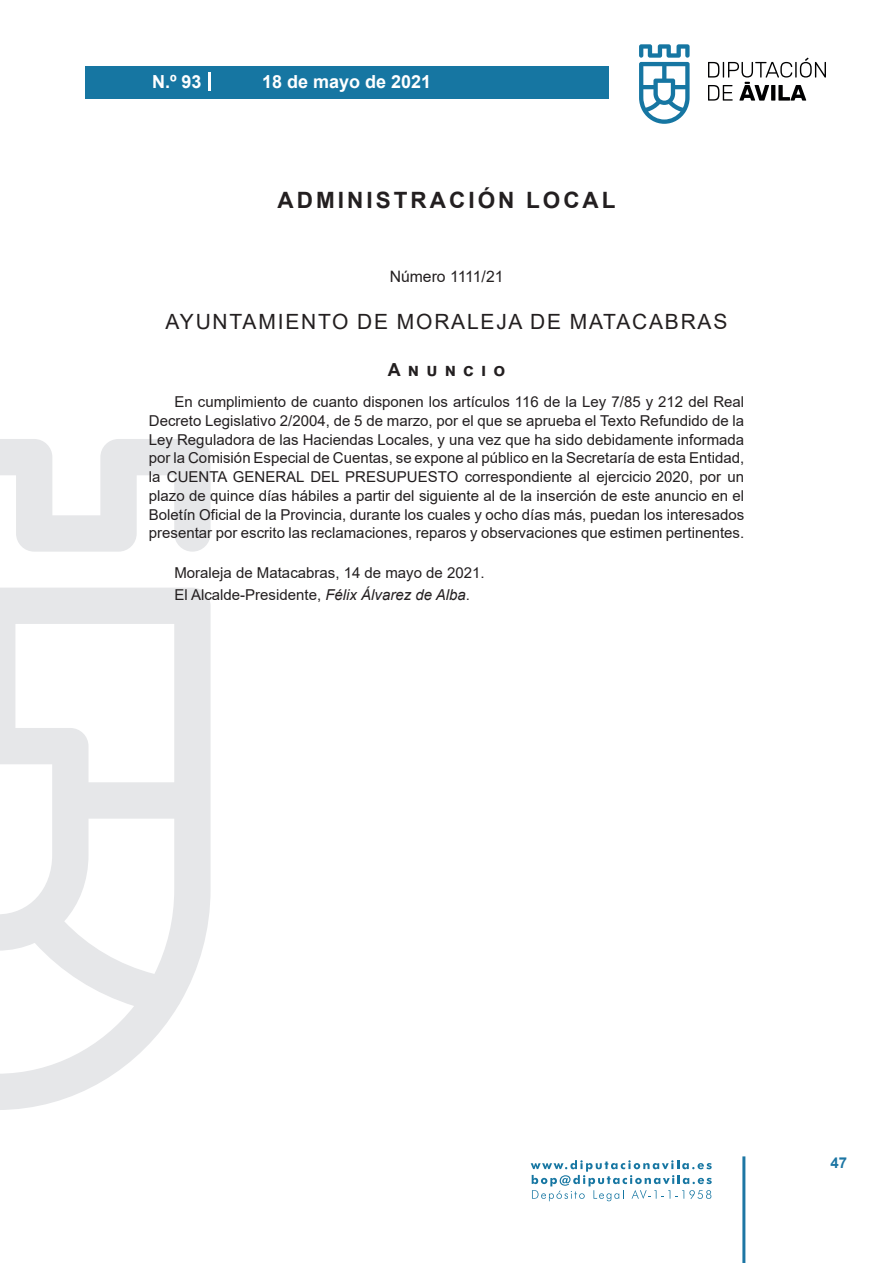
<style>
.page{position:relative;width:893px;height:1263px;background:#fff}
.page>*{position:absolute;margin:0;border:0;box-sizing:border-box;transform-origin:0 0}
.t1{font:700 22.5px "Arial";letter-spacing:.135em;color:#231f20}
.t2{font:21px "Arial";letter-spacing:.085em;color:#231f20}
.t3{font:700 18px "Arial";color:#fff}
.t4{font:700 18px "Arial";letter-spacing:.4em;color:#231f20}
.t5{font:15.75px "Arial";color:#231f20}
.t6{font:15px/18.8px "Arial";color:#231f20;text-align:justify}
.t7{font:700 15px "Arial";color:#1d76a4}
.s1{font-style:italic}
</style>
<div class="page">
<svg style="left:531px;top:1160px;width:181px;height:41px"></svg>
<div style="left:85px;top:66px;width:523px;height:33px;background:#1676a2"></div>
<svg style="left:639px;top:44px;width:51px;height:80px"></svg>
<svg style="left:708px;top:58px;width:118px;height:43px"></svg>
<hr style="left:742px;top:1156px;width:3px;height:107px;background:#1d76a4">
<svg style="left:208px;top:72px;width:2px;height:18px"></svg>
<svg style="left:0;top:439px;width:211px;height:671px"></svg>
<p class="t3" style="left:152px;top:69px;width:51px">N.º 93</p>
<p class="t3" style="left:262px;top:69px;width:171px">18 de mayo de 2021</p>
<h1 class="t1" style="left:277px;top:184px;width:340px">ADMINISTRACIÓN LOCAL</h1>
<p class="t5" style="left:390px;top:266px;width:115px">Número 1111/21</p>
<h2 class="t2" style="left:166px;top:307px;width:563px">AYUNTAMIENTO DE MORALEJA DE MATACABRAS</h2>
<p class="t4" style="left:388px;top:357px;width:119px">Anuncio</p>
<p class="t6" style="left:149px;top:392px;width:597px;text-indent:26px">En cumplimiento de cuanto disponen los artículos 116 de la Ley 7/85 y 212 del Real Decreto Legislativo 2/2004, de 5 de marzo, por el que se aprueba el Texto Refundido de la Ley Reguladora de las Haciendas Locales, y una vez que ha sido debidamente informada por la Comisión Especial de Cuentas, se expone al público en la Secretaría de esta Entidad, la CUENTA GENERAL DEL PRESUPUESTO correspondiente al ejercicio 2020, por un plazo de quince días hábiles a partir del siguiente al de la inserción de este anuncio en el Boletín Oficial de la Provincia, durante los cuales y ocho días más, puedan los interesados presentar por escrito las reclamaciones, reparos y observaciones que estimen pertinentes.</p>
<p class="t6" style="left:174px;top:561px;width:312px;line-height:22.2px">Moraleja de Matacabras, 14 de mayo de 2021.<br>El Alcalde-Presidente, <span class="s1">Félix Álvarez de Alba</span>.</p>
<p class="t7" style="left:831px;top:1152px;width:18px">47</p>
</div>
